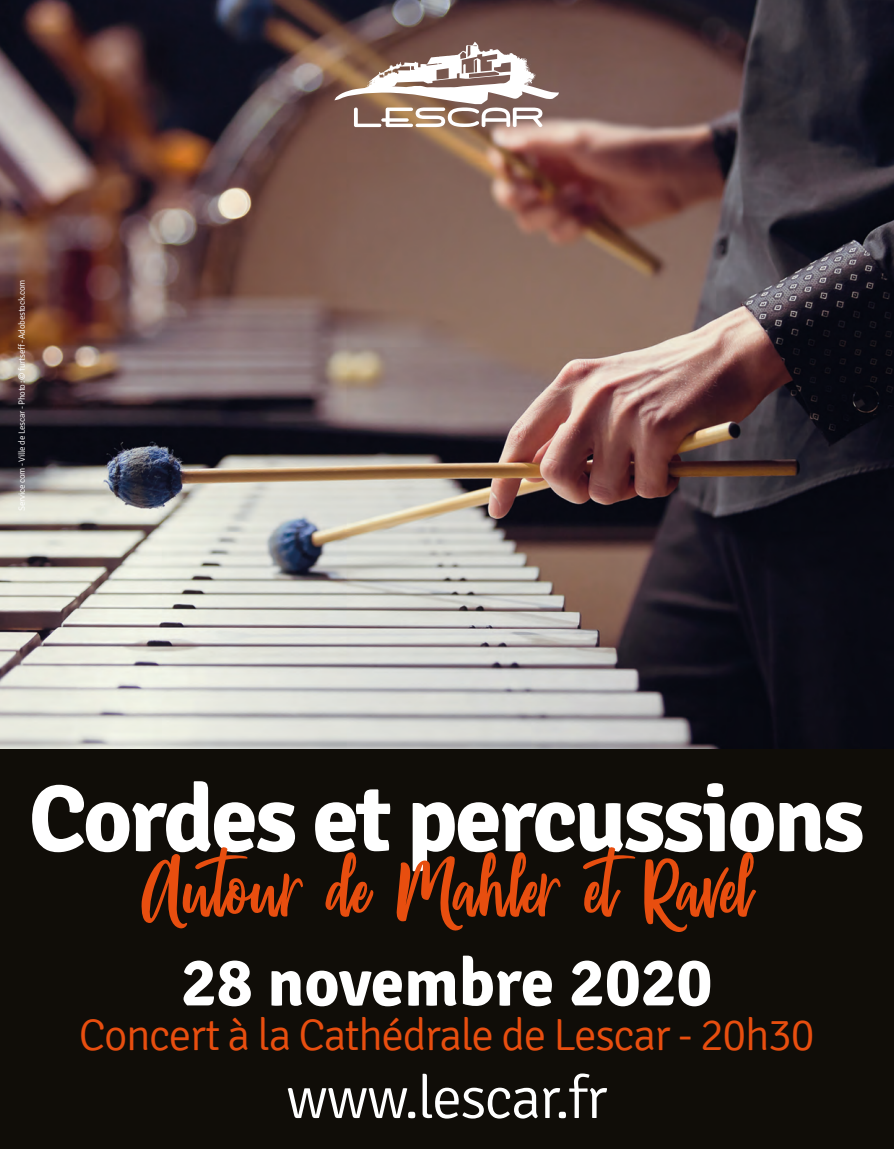
<style>
.page{position:relative;width:894px;height:1149px;background:#fff}
.page>*{position:absolute;margin:0;border:0;box-sizing:border-box;transform-origin:0 0}
.t1{font:700 94.5px "Signika";letter-spacing:-.03em;color:#fff}
.t2{font:69px "Passengers Script";color:#e84e0f}
.t3{font:700 67.5px "Signika";color:#fff}
.t4{font:300 60px "Signika";letter-spacing:-.03em;color:#fff}
.t5{font:300 45px "Signika";letter-spacing:-.03em;color:#e84e0f}
.t6{font:300 9px "Signika";letter-spacing:-.03em;color:#fff}
</style>
<div class="page">
<div style="left:0;top:745px;width:894px;height:404px;background:#100d08"></div>
<img style="left:0;top:0;width:894px;height:749px">
<svg style="left:334px;top:42px;width:225px;height:85px"></svg>
<p class="t6" style="left:17px;top:511px;width:233px;rotate:-90deg">Service com - Ville de Lescar - Photo: © furtseff - Adobestock.com</p>
<p class="t1" style="left:29px;top:762px;width:837px">Cordes et percussions</p>
<p class="t2" style="left:142px;top:845px;width:611px">Autour de Mahler etRavel</p>
<p class="t3" style="left:181px;top:942px;width:533px">28 novembre 2020</p>
<p class="t5" style="left:79px;top:1010px;width:737px">Concert à la Cathédrale de Lescar - 20h30</p>
<p class="t4" style="left:286px;top:1065px;width:323px">www.lescar.fr</p>
</div>
